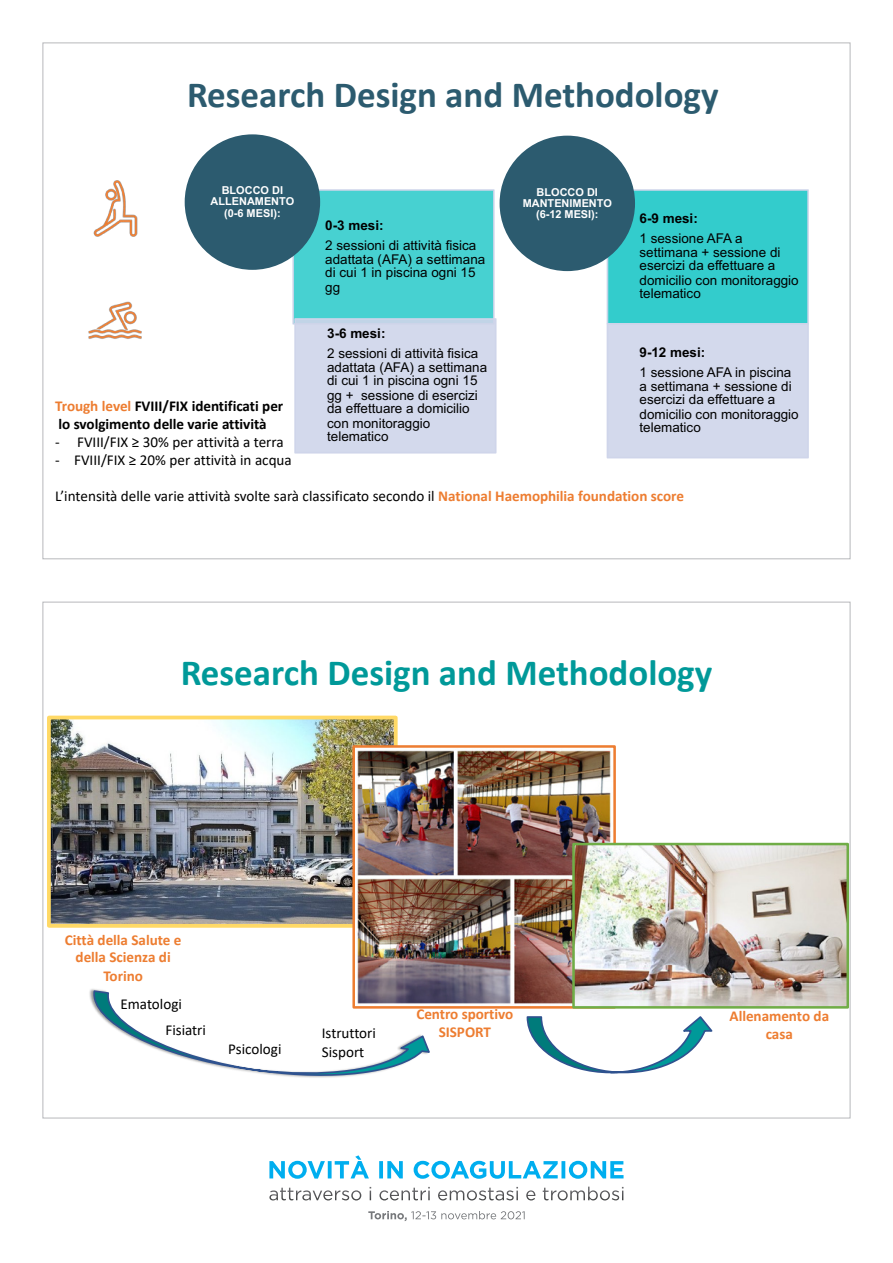
<style>
.page{position:relative;width:893px;height:1263px;background:#fff}
.page>*{position:absolute;margin:0;border:0;box-sizing:border-box;transform-origin:0 0}
.t1{font:700 37.05px "Calibri";color:#2c5b6f}
.t2{font:700 37.05px "Calibri";color:#099}
.t3{font:15.15px/26.8px "Calibri";color:#000}
.t4{font:700 15.15px/18.1px "Calibri";letter-spacing:-.005em;color:#ed7d31;text-align:center}
.t5{font:700 15.15px/18.6px "Calibri";letter-spacing:-.005em;color:#000}
.t6{font:13.5px/13.8px "Arial";color:#000}
.t7{font:700 13.5px "Arial";color:#000}
.t8{font:700 10.95px/11.4px "Arial";color:#fff;text-align:center}
.s1{color:#ed7d31}
.s2{font-weight:700;color:#ed7d31}
</style>
<div class="page">
<svg style="left:269px;top:1187px;width:157px;height:13px"></svg>
<svg style="left:269px;top:1155px;width:354px;height:24px"></svg>
<svg style="left:368px;top:1211px;width:157px;height:10px"></svg>
<div style="left:293px;top:190px;width:201px;height:134px;background:#47d1d1"></div>
<div style="left:292px;top:189px;width:203px;height:136px;border:2px solid #cfd5ea"></div>
<div style="left:295px;top:319px;width:201px;height:134px;background:#cfd5ea"></div>
<div style="left:294px;top:318px;width:203px;height:136px;border:2px solid #cfd5ea"></div>
<div style="left:186px;top:135px;width:133px;height:134px;background:#2c5b6f;border-radius:50%"></div>
<div style="left:607px;top:190px;width:201px;height:134px;background:#3cc"></div>
<div style="left:607px;top:189px;width:202px;height:136px;border:2px solid #cfd5ea"></div>
<div style="left:607px;top:324px;width:201px;height:134px;background:#cfd5ea"></div>
<div style="left:607px;top:323px;width:202px;height:135px;border:2px solid #cfd5ea"></div>
<div style="left:500px;top:136px;width:134px;height:134px;background:#2c5b6f;border-radius:50%"></div>
<img style="left:93px;top:180px;width:45px;height:57px">
<img style="left:88px;top:301px;width:54px;height:38px">
<img style="left:52px;top:721px;width:341px;height:202px">
<div style="left:47px;top:716px;width:351px;height:212px;border:4px solid #ffd966"></div>
<img style="left:356px;top:749px;width:256px;height:255px">
<div style="left:352px;top:745px;width:264px;height:264px;border:3px solid #ed7d31"></div>
<img style="left:89px;top:987px;width:342px;height:10px">
<svg style="left:90px;top:989px;width:342px;height:89px"></svg>
<img style="left:576px;top:847px;width:269px;height:158px">
<div style="left:572px;top:843px;width:277px;height:166px;border:3px solid #70ad47"></div>
<svg style="left:526px;top:1016px;width:187px;height:58px"></svg>
<p class="t1" style="left:187px;top:69px;width:533px">Research Design and Methodology</p>
<p class="t8" style="left:211px;top:185px;width:85px">BLOCCO DI<br>ALLENAMENTO (0-6 MESI):</p>
<p class="t8" style="left:523px;top:186px;width:91px">BLOCCO DI<br>MANTENIMENTO (6-12 MESI):</p>
<p class="t7" style="left:639px;top:209px;width:60px">6-9 mesi:</p>
<p class="t6" style="left:639px;top:231px;width:161px">1 sessione AFA a settimana + sessione di esercizi da effettuare a domicilio con monitoraggio telematico</p>
<p class="t7" style="left:325px;top:216px;width:60px">0-3 mesi:</p>
<p class="t6" style="left:325px;top:238px;width:162px">2 sessioni di attività fisica adattata (AFA) a settimana di cui 1 in piscina ogni 15 gg</p>
<p class="t7" style="left:327px;top:324px;width:60px">3-6 mesi:</p>
<p class="t6" style="left:327px;top:346px;width:162px">2 sessioni di attività fisica adattata (AFA) a settimana di cui 1 in piscina ogni 15 gg + sessione di esercizi da effettuare a domicilio con monitoraggio telematico</p>
<p class="t7" style="left:639px;top:343px;width:67px">9-12 mesi:</p>
<p class="t6" style="left:639px;top:365px;width:161px">1 sessione AFA in piscina a settimana + sessione di esercizi da effettuare a domicilio con monitoraggio telematico</p>
<p class="t5" style="left:55px;top:396px;width:230px"><span class="s1">Trough level</span> FVIII/FIX identificati per lo svolgimento delle varie attività</p>
<p class="t3" style="left:55px;top:428px;width:230px">- FVIII/FIX ≥ 30% per attività a terra</p>
<p class="t3" style="left:55px;top:446px;width:238px">- FVIII/FIX ≥ 20% per attività in acqua</p>
<p class="t3" style="left:55px;top:483px;width:630px">L’intensità delle varie attività svolte sarà classificato secondo il <span class="s2">National Haemophilia foundation score</span></p>
<p class="t2" style="left:181px;top:647px;width:533px">Research Design and Methodology</p>
<p class="t4" style="left:65px;top:930px;width:118px">Città della Salute e della Scienza di<br>Torino</p>
<p class="t3" style="left:165px;top:990px;width:42px;text-indent:-45px">Ematologi<br>Fisiatri</p>
<p class="t3" style="left:228px;top:1035px;width:55px">Psicologi</p>
<p class="t3" style="left:322px;top:1024px;width:56px;line-height:18.3px">Istruttori<br>Sisport</p>
<p class="t4" style="left:416px;top:1004px;width:98px">Centro sportivo<br>SISPORT</p>
<p class="t4" style="left:729px;top:1006px;width:101px">Allenamento da casa</p>
</div>
